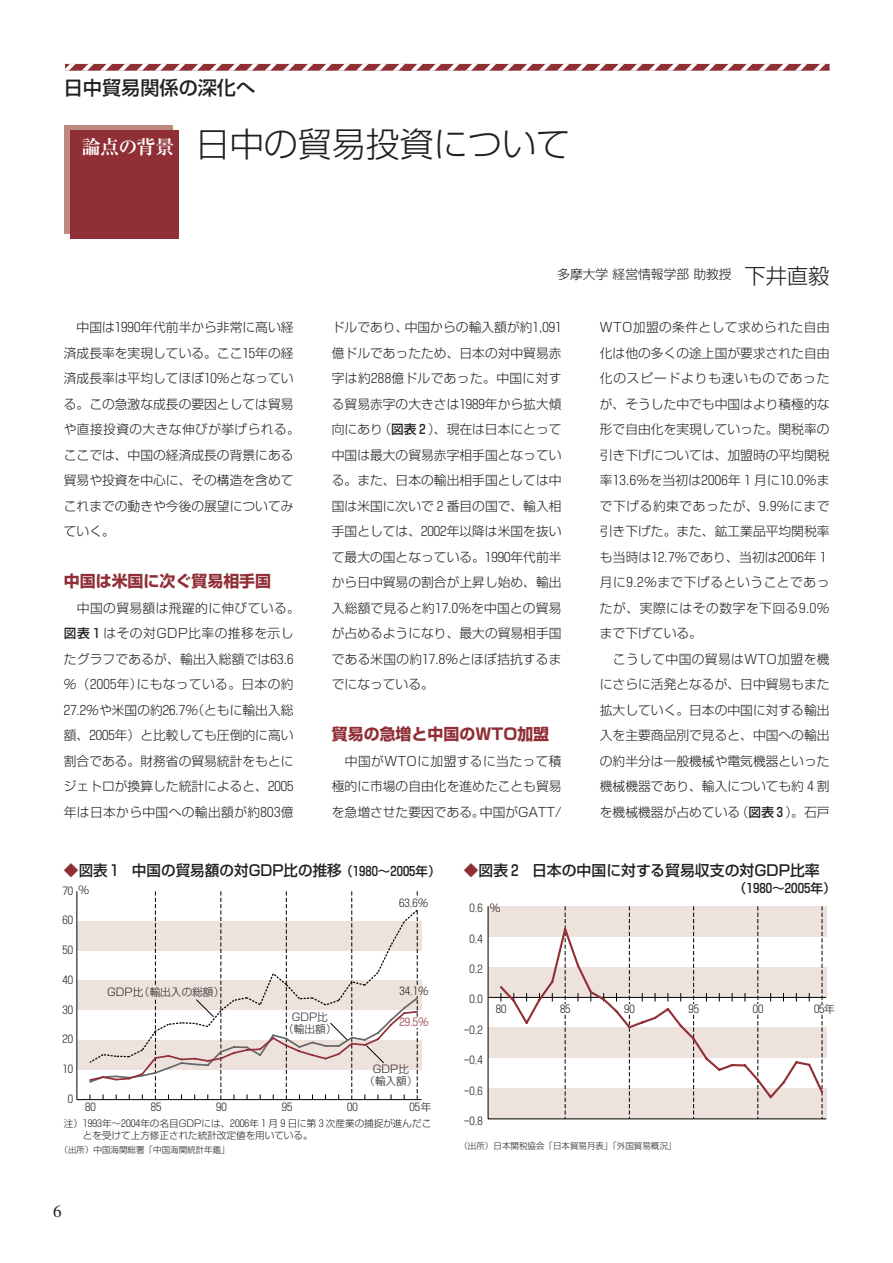
<style>
.page{position:relative;width:893px;height:1263px;background:#fff}
.page>*{position:absolute;margin:0;border:0;box-sizing:border-box;transform-origin:0 0}
.t1{font:300 34.05px "Shin Go";color:#231f20}
.t2{font:500 19.2px "Shin Go";color:#231f20}
.t3{font:700 19.2px "Ryumin";letter-spacing:-.035em;color:#fff}
.t4{font:300 16.95px "Ryumin";color:#231f20}
.t5{font:700 15.9px "Shin Go";color:#902f36}
.t6{font:500 14.85px "Shin Go";color:#231f20}
.t7{font:300 12.75px/25.5px "Shin Go";color:#231f20;text-align:justify}
.t8{font:500 12.75px "Shingo Num";color:#231f20}
.t9{font:300 10.65px "Shingo Num";color:#231f20}
.t10{font:300 10.65px/11.7px "Shin Go";color:#231f20;text-align:center}
.t11{font:300 10.65px "Shingo Num";color:#231f20;scale:.5 1}
.t12{font:300 10.65px "Shingo Num";color:#902f36}
.t13{font:300 9.6px/12.8px "Shin Go";color:#231f20}
.t14{font:300 8.55px "Shin Go";color:#231f20}
.s1{font-size:21.3px}
.s2{font-family:"Shingo Num"}
.s3{font-weight:500}
.s4{color:#902f36}
.s5{font-size:12.75px}
.s6{font-family:"Shingo Num";font-size:12.75px}
.s7{font-family:"Shin Go"}
</style>
<div class="page">
<svg style="left:65px;top:64px;width:764px;height:7px"></svg>
<div style="left:64px;top:125px;width:108px;height:109px;background:#bf8a7e"></div>
<div style="left:70px;top:131px;width:109px;height:108px;background:#902f36"></div>
<div style="left:77px;top:1040px;width:344px;height:30px;background:#eee2dd"></div>
<div style="left:77px;top:981px;width:344px;height:29px;background:#eee2dd"></div>
<div style="left:77px;top:921px;width:344px;height:30px;background:#eee2dd"></div>
<hr style="left:77px;top:1099px;width:344px;height:1px;background:#000">
<hr style="left:76px;top:891px;width:1px;height:209px;background:#000">
<svg style="left:88px;top:891px;width:331px;height:209px"></svg>
<div style="left:488px;top:1028px;width:338px;height:30px;background:#eee2dd"></div>
<div style="left:488px;top:967px;width:338px;height:30px;background:#eee2dd"></div>
<div style="left:488px;top:906px;width:338px;height:31px;background:#eee2dd"></div>
<div style="left:488px;top:1089px;width:338px;height:30px;background:#eee2dd"></div>
<hr style="left:488px;top:997px;width:338px;height:1px;background:#000">
<svg style="left:565px;top:906px;width:1px;height:212px"></svg>
<svg style="left:629px;top:906px;width:1px;height:212px"></svg>
<svg style="left:693px;top:906px;width:1px;height:212px"></svg>
<svg style="left:757px;top:906px;width:1px;height:212px"></svg>
<svg style="left:821px;top:906px;width:1px;height:212px"></svg>
<hr style="left:487px;top:906px;width:1px;height:213px;background:#000">
<hr style="left:488px;top:1118px;width:338px;height:1px;background:#000">
<svg style="left:498px;top:926px;width:326px;height:174px"></svg>
<div style="left:558px;top:1004px;width:15px;height:10px;background:#fff"></div>
<div style="left:622px;top:1004px;width:15px;height:10px;background:#fff"></div>
<div style="left:687px;top:1004px;width:14px;height:10px;background:#fff"></div>
<div style="left:751px;top:1004px;width:14px;height:10px;background:#fff"></div>
<div style="left:815px;top:1004px;width:14px;height:10px;background:#fff"></div>
<h2 class="t2" style="left:64px;top:81px;width:193px">日中貿易関係の深化へ</h2>
<h2 class="t3" style="left:81px;top:140px;width:94px">論点の背景</h2>
<h1 class="t1" style="left:196px;top:131px;width:376px">日中の貿易投資について</h1>
<p class="t7" style="left:557px;top:263px;width:274px">多摩大学経営情報学部助教授 <span class="s1">下井直毅</span></p>
<p class="t7" style="left:64px;top:316px;width:237px;text-align:left;text-indent:13px">中国は<span class="s2">1990</span>年代前半から非常に高い経済成長率を実現している。ここ<span class="s2">15</span>年の経済成長率は平均してほぼ<span class="s2">10</span>％となっている。この急激な成長の要因としては貿易や直接投資の大きな伸びが挙げられる。ここでは、中国の経済成長の背景にある貿易や投資を中心に、その構造を含めてこれまでの動きや今後の展望についてみていく。</p>
<p class="t5" style="left:64px;top:575px;width:209px">中国は米国に次ぐ貿易相手国</p>
<p class="t7" style="left:64px;top:597px;width:237px;text-align:left;text-indent:13px">中国の貿易額は飛躍的に伸びている。<span class="s3">図表１</span>はその対GDP比率の推移を示したグラフであるが、輸出入総額では<span class="s2">63</span>.<span class="s2">6</span>％（<span class="s2">2005</span>年）にもなっている。日本の約<br><span class="s2">27</span>.<span class="s2">2</span>％や米国の約<span class="s2">26</span>.<span class="s2">7</span>％（ともに輸出入総額、<span class="s2">2005</span>年）と比較しても圧倒的に高い割合である。財務省の貿易統計をもとにジェトロが換算した統計によると、<span class="s2">2005</span>年は日本から中国への輸出額が約<span class="s2">803</span>億</p>
<p class="t7" style="left:332px;top:316px;width:231px">ドルであり、中国からの輸入額が約<span class="s2">1</span>,<span class="s2">091</span>億ドルであったため、日本の対中貿易赤字は約<span class="s2">288</span>億ドルであった。中国に対する貿易赤字の大きさは<span class="s2">1989</span>年から拡大傾向にあり（<span class="s3">図表２</span>）、現在は日本にとって中国は最大の貿易赤字相手国となっている。また、日本の輸出相手国としては中国は米国に次いで２番目の国で、輸入相手国としては、<span class="s2">2002</span>年以降は米国を抜いて最大の国となっている。<span class="s2">1990</span>年代前半から日中貿易の割合が上昇し始め、輸出入総額で見ると約<span class="s2">17</span>.<span class="s2">0</span>％を中国との貿易が占めるようになり、最大の貿易相手国である米国の約<span class="s2">17</span>.<span class="s2">8</span>％とほぼ拮抗するまでになっている。</p>
<p class="t5" style="left:332px;top:728px;width:219px">貿易の急増と中国のWTO加盟</p>
<p class="t7" style="left:332px;top:750px;width:231px;text-indent:13px">中国がWTOに加盟するに当たって積極的に市場の自由化を進めたことも貿易を急増させた要因である。中国がGATT/</p>
<p class="t7" style="left:600px;top:316px;width:231px">WTO加盟の条件として求められた自由化は他の多くの途上国が要求された自由化のスピードよりも速いものであったが、そうした中でも中国はより積極的な形で自由化を実現していった。関税率の引き下げについては、加盟時の平均関税率<span class="s2">13</span>.<span class="s2">6</span>％を当初は<span class="s2">2006</span>年１月に<span class="s2">10</span>.<span class="s2">0</span>％まで下げる約束であったが、<span class="s2">9</span>.<span class="s2">9</span>％にまで引き下げた。また、鉱工業品平均関税率も当時は<span class="s2">12</span>.<span class="s2">7</span>％であり、当初は<span class="s2">2006</span>年１月に<span class="s2">9</span>.<span class="s2">2</span>％まで下げるということであったが、実際にはその数字を下回る<span class="s2">9</span>.<span class="s2">0</span>％まで下げている。</p>
<p class="t7" style="left:600px;top:648px;width:231px;text-indent:13px">こうして中国の貿易はWTO加盟を機にさらに活発となるが、日中貿易もまた拡大していく。日本の中国に対する輸出入を主要商品別で見ると、中国への輸出の約半分は一般機械や電気機器といった機械機器であり、輸入についても約４割を機械機器が占めている（<span class="s3">図表３</span>）。石戸</p>
<p class="t6" style="left:64px;top:865px;width:378px"><span class="s4">◆</span>図表１ 中国の貿易額の対GDP比の推移<span class="s5">（</span><span class="s6">1980</span><span class="s5">～</span><span class="s6">2005</span><span class="s5">年）</span></p>
<p class="t10" style="left:78px;top:886px;width:12px">%</p>
<p class="t9" style="left:62px;top:885px;width:12px">70</p>
<p class="t9" style="left:62px;top:914px;width:12px">60</p>
<p class="t9" style="left:62px;top:944px;width:12px">50</p>
<p class="t9" style="left:62px;top:974px;width:12px">40</p>
<p class="t9" style="left:62px;top:1004px;width:12px">30</p>
<p class="t9" style="left:62px;top:1033px;width:12px">20</p>
<p class="t9" style="left:62px;top:1063px;width:12px">10</p>
<p class="t10" style="left:107px;top:988px;width:119px">GDP比（輸出入の総額）</p>
<p class="t10" style="left:283px;top:1013px;width:55px">GDP比<br>（輸出額）</p>
<p class="t9" style="left:399px;top:897px;width:31px">63.6%</p>
<p class="t9" style="left:399px;top:985px;width:31px">34.1%</p>
<p class="t12" style="left:399px;top:1016px;width:31px">29.5%</p>
<p class="t10" style="left:364px;top:1065px;width:55px">GDP比<br>（輸入額）</p>
<p class="t9" style="left:68px;top:1093px;width:7px">0</p>
<p class="t9" style="left:85px;top:1101px;width:12px">80</p>
<p class="t9" style="left:151px;top:1101px;width:12px">85</p>
<p class="t9" style="left:216px;top:1101px;width:12px">90</p>
<p class="t9" style="left:282px;top:1101px;width:12px">95</p>
<p class="t9" style="left:347px;top:1101px;width:12px">00</p>
<p class="t9" style="left:409px;top:1101px;width:23px">05<span class="s7">年</span></p>
<p class="t13" style="left:83px;top:1118px;width:350px;text-indent:-19px">注）<span class="s2">1993</span>年～<span class="s2">2004</span>年の名目GDPには、<span class="s2">2006</span>年１月９日に第３次産業の捕捉が進んだことを受けて上方修正された統計改定値を用いている。</p>
<p class="t14" style="left:60px;top:1147px;width:172px">（出所）中国海関総署「中国海関統計年鑑」</p>
<h3 class="t4" style="left:53px;top:1204px;width:10px">6</h3>
<p class="t6" style="left:463px;top:865px;width:357px"><span class="s4">◆</span>図表２ 日本の中国に対する貿易収支の対GDP比率</p>
<p class="t8" style="left:733px;top:881px;width:104px"><span class="s7">（</span>1980<span class="s7">～</span>2005<span class="s7">年）</span></p>
<p class="t10" style="left:490px;top:904px;width:12px">%</p>
<p class="t9" style="left:469px;top:902px;width:15px">0.6</p>
<p class="t9" style="left:469px;top:933px;width:15px">0.4</p>
<p class="t9" style="left:469px;top:963px;width:15px">0.2</p>
<p class="t9" style="left:469px;top:993px;width:15px">0.0</p>
<p class="t11" style="left:464px;top:1024px;width:39px">-0.2</p>
<p class="t11" style="left:464px;top:1054px;width:39px">-0.4</p>
<p class="t11" style="left:464px;top:1085px;width:39px">-0.6</p>
<p class="t11" style="left:464px;top:1115px;width:39px">-0.8</p>
<p class="t9" style="left:495px;top:1003px;width:12px">80</p>
<p class="t9" style="left:560px;top:1003px;width:12px">85</p>
<p class="t9" style="left:624px;top:1003px;width:12px">90</p>
<p class="t9" style="left:688px;top:1003px;width:12px">95</p>
<p class="t9" style="left:752px;top:1003px;width:12px">00</p>
<p class="t9" style="left:814px;top:1003px;width:22px">05<span class="s7">年</span></p>
<p class="t14" style="left:459px;top:1143px;width:218px">（出所）日本関税協会「日本貿易月表」「外国貿易概況」</p>
</div>
